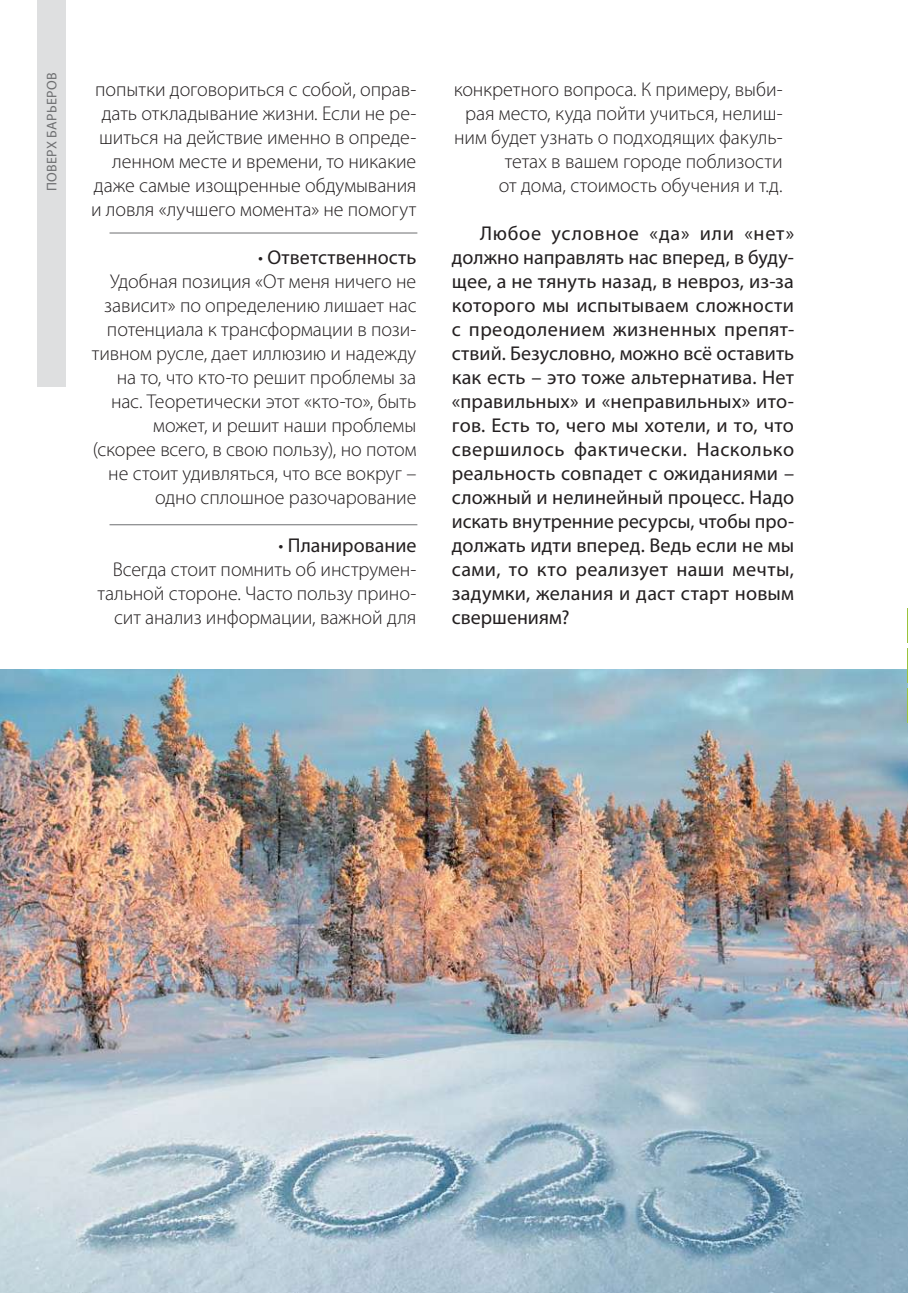
<style>
.page{position:relative;width:908px;height:1293px;background:#fff}
.page>*{position:absolute;margin:0;border:0;box-sizing:border-box;transform-origin:0 0}
.t1{font:300 20px/24px "Myriad Pro";letter-spacing:-.005em;color:#231f20;text-align:right}
.t2{font:20px/24px "Myriad Pro";letter-spacing:.01em;color:#231f20;text-align:justify}
.t3{font:14px "Myriad Pro";letter-spacing:.03em;color:#6d6e70}
.s1{font-weight:400}
</style>
<div class="page">
<div style="left:37px;top:0;width:28px;height:386px;background:#dedfe0"></div>
<img style="left:0;top:669px;width:907px;height:623px">
<hr style="left:109px;top:232px;width:308px;height:1px;background:#6d6e70">
<hr style="left:109px;top:524px;width:308px;height:1px;background:#6d6e70">
<hr style="left:907px;top:688px;width:1px;height:34px;background:#9ac33c">
<hr style="left:907px;top:648px;width:1px;height:34px;background:#9ac33c">
<hr style="left:907px;top:608px;width:1px;height:34px;background:#9ac33c">
<p class="t3" style="left:43px;top:191px;width:121px;rotate:-90deg">ПОВЕРХ БАРЬЕРОВ</p>
<p class="t1" style="left:91px;top:77px;width:327px">попытки договориться с собой, оправ&shy;дать откладывание жизни. Если не ре&shy;шиться на действие именно в опреде&shy;ленном месте и времени, то никакие даже самые изощренные обдумывания и ловля «лучшего момента» не помогут</p>
<p class="t1" style="left:92px;top:245px;width:326px">• <span class="s1">Ответственность<br></span>Удобная позиция «От меня ничего не зависит» по определению лишает нас потенциала к трансформации в пози&shy;тивном русле, дает иллюзию и надежду на то, что кто-то решит проблемы за нас. Теоретически этот «кто-то», быть может, и решит наши проблемы (скорее всего, в свою пользу), но потом не стоит удивляться, что все вокруг – одно сплошное разочарование</p>
<p class="t1" style="left:97px;top:533px;width:320px">• <span class="s1">Планирование<br></span>Всегда стоит помнить об инструмен&shy;тальной стороне. Часто пользу прино&shy;сит анализ информации, важной для</p>
<p class="t1" style="left:453px;top:77px;width:330px">конкретного вопроса. К примеру, выби&shy;рая место, куда пойти учиться, нелиш&shy;ним будет узнать о подходящих факуль&shy;тетах в вашем городе поблизости<br>от дома, стоимость обучения и т.д.</p>
<p class="t2" style="left:451px;top:221px;width:344px;text-indent:28px">Любое условное «да» или «нет» должно направлять нас вперед, в буду&shy;щее, а не тянуть назад, в невроз, из-за которого мы испытываем сложности с преодолением жизненных препят&shy;ствий. Безусловно, можно всё оставить как есть – это тоже альтернатива. Нет «правильных» и «неправильных» ито&shy;гов. Есть то, чего мы хотели, и то, что свершилось фактически. Насколько реальность совпадет с ожиданиями – сложный и нелинейный процесс. Надо искать внутренние ресурсы, чтобы про&shy;должать идти вперед. Ведь если не мы сами, то кто реализует наши мечты, задумки, желания и даст старт новым свершениям?</p>
</div>
